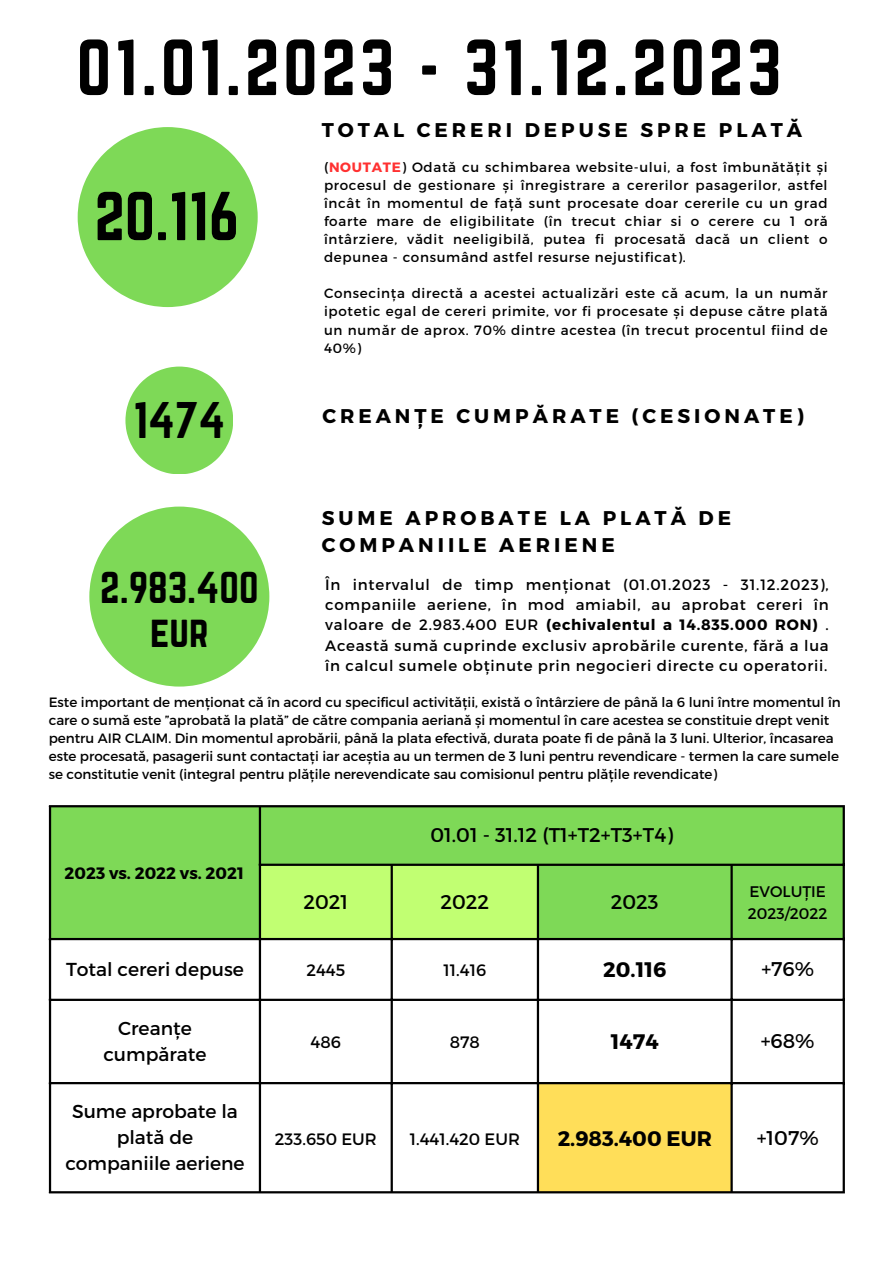
<style>
.page{position:relative;width:893px;height:1264px;background:#fff}
.page>*{position:absolute;margin:0;border:0;box-sizing:border-box;transform-origin:0 0}
.t1{font:69.45px "Norwester";letter-spacing:.05em;color:#000}
.t2{font:60.45px "Norwester";color:#000}
.t3{font:45px "Norwester";color:#000}
.t4{font:39px "Norwester";color:#000}
.t5{font:700 21px "Montserrat";color:#000}
.t6{font:700 19.8px/27px "Montserrat";letter-spacing:.2em;color:#000}
.t7{font:19.8px "Montserrat";color:#000}
.t8{font:18.75px/25.8px "Montserrat";color:#000;text-align:center}
.t9{font:16.5px "Montserrat";color:#000}
.t10{font:700 16.5px "Montserrat";color:#000}
.t11{font:15.3px "Montserrat";color:#000}
.t12{font:15px/20.2px "Montserrat";letter-spacing:.05em;color:#000;text-align:justify}
.t13{font:13.5px/18px "Montserrat";color:#000;text-align:justify}
.s1{font-weight:700;color:#ff3131}
.s2{font-weight:700}
</style>
<div class="page">
<svg style="left:78px;top:127px;width:180px;height:180px"></svg>
<svg style="left:125px;top:366px;width:108px;height:108px"></svg>
<svg style="left:89px;top:506px;width:180px;height:180px"></svg>
<div style="left:51px;top:807px;width:791px;height:130px;background:#7ed957"></div>
<svg style="left:261px;top:865px;width:469px;height:216px"></svg>
<div style="left:537px;top:1082px;width:194px;height:110px;background:#ffde59"></div>
<hr style="left:49px;top:807px;width:2px;height:384px;background:#000">
<hr style="left:259px;top:807px;width:2px;height:384px;background:#000">
<hr style="left:390px;top:865px;width:3px;height:326px;background:#000">
<hr style="left:537px;top:865px;width:2px;height:326px;background:#000">
<hr style="left:730px;top:865px;width:2px;height:326px;background:#000">
<hr style="left:842px;top:807px;width:2px;height:384px;background:#000">
<hr style="left:49px;top:805px;width:795px;height:2px;background:#000">
<hr style="left:259px;top:863px;width:585px;height:2px;background:#000">
<hr style="left:49px;top:937px;width:795px;height:3px;background:#000">
<hr style="left:49px;top:998px;width:795px;height:2px;background:#000">
<hr style="left:49px;top:1081px;width:795px;height:3px;background:#000">
<hr style="left:49px;top:1191px;width:795px;height:2px;background:#000">
<p class="t1" style="left:76px;top:26px;width:706px">01.01.2023 - 31.12.2023</p>
<p class="t2" style="left:95px;top:180px;width:146px">20.116</p>
<p class="t6" style="left:322px;top:115px;width:482px">TOTAL CERERI DEPUSE SPRE PLATĂ</p>
<p class="t13" style="left:324px;top:158px;width:505px">(<span class="s1">NOUTATE</span>) Odată cu schimbarea website-ului, a fost îmbunătățit și procesul de gestionare și înregistrare a cererilor pasagerilor, astfel încât în momentul de față sunt procesate doar cererile cu un grad foarte mare de eligibilitate (în trecut chiar si o cerere cu 1 oră întârziere, vădit neeligibilă, putea fi procesată dacă un client o depunea - consumând astfel resurse nejustificat).</p>
<p class="t13" style="left:324px;top:284px;width:505px">Consecința directă a acestei actualizări este că acum, la un număr ipotetic egal de cereri primite, vor fi procesate și depuse către plată un număr de aprox. 70% dintre acestea (în trecut procentul fiind de 40%)</p>
<p class="t3" style="left:133px;top:393px;width:93px">1474</p>
<p class="t6" style="left:322px;top:401px;width:483px">CREANȚE CUMPĂRATE (CESIONATE)</p>
<p class="t4" style="left:100px;top:564px;width:160px">2.983.400</p>
<p class="t4" style="left:150px;top:608px;width:60px">EUR</p>
<p class="t6" style="left:322px;top:503px;width:411px">SUME APROBATE LA PLATĂ DE<br>COMPANIILE AERIENE</p>
<p class="t12" style="left:325px;top:573px;width:505px">În intervalul de timp menționat (01.01.2023 - 31.12.2023), companiile aeriene, în mod amiabil, au aprobat cereri în valoare de 2.983.400 EUR <span class="s2">(echivalentul a 14.835.000 RON)</span> .<br>Această sumă cuprinde exclusiv aprobările curente, fără a lua în calcul sumele obținute prin negocieri directe cu operatorii.</p>
<p class="t13" style="left:49px;top:692px;width:793px;text-align:left">Este important de menționat că în acord cu specificul activității, există o întârziere de până la 6 luni între momentul în care o sumă este ”aprobată la plată” de către compania aeriană și momentul în care acestea se constituie drept venit pentru AIR CLAIM. Din momentul aprobării, până la plata efectivă, durata poate fi de până la 3 luni. Ulterior, încasarea este procesată, pasagerii sunt contactați iar aceștia au un termen de 3 luni pentru revendicare - termen la care sumele se constitutie venit (integral pentru plățile nerevendicate sau comisionul pentru plățile revendicate)</p>
<p class="t10" style="left:65px;top:862px;width:181px">2023 vs. 2022 vs. 2021</p>
<p class="t7" style="left:430px;top:822px;width:244px">01.01 - 31.12 (T1+T2+T3+T4)</p>
<p class="t7" style="left:303px;top:888px;width:46px">2021</p>
<p class="t7" style="left:440px;top:888px;width:50px">2022</p>
<p class="t7" style="left:611px;top:888px;width:49px">2023</p>
<p class="t11" style="left:749px;top:882px;width:78px">EVOLUȚIE</p>
<p class="t11" style="left:747px;top:903px;width:81px">2023/2022</p>
<p class="t8" style="left:66px;top:955px;width:179px">Total cereri depuse</p>
<p class="t9" style="left:306px;top:959px;width:40px">2445</p>
<p class="t9" style="left:443px;top:959px;width:44px">11.416</p>
<p class="t5" style="left:603px;top:956px;width:65px">20.116</p>
<p class="t7" style="left:761px;top:956px;width:54px">+76%</p>
<p class="t8" style="left:103px;top:1014px;width:105px">Creanțe cumpărate</p>
<p class="t8" style="left:65px;top:1097px;width:181px">Sume aprobate la plată de companiile aeriene</p>
<p class="t9" style="left:310px;top:1031px;width:32px">486</p>
<p class="t9" style="left:450px;top:1031px;width:32px">878</p>
<p class="t5" style="left:611px;top:1028px;width:49px">1474</p>
<p class="t7" style="left:760px;top:1028px;width:55px">+68%</p>
<p class="t9" style="left:275px;top:1128px;width:103px">233.650 EUR</p>
<p class="t9" style="left:409px;top:1128px;width:112px">1.441.420 EUR</p>
<p class="t5" style="left:557px;top:1124px;width:156px">2.983.400 EUR</p>
<p class="t7" style="left:756px;top:1125px;width:63px">+107%</p>
</div>
